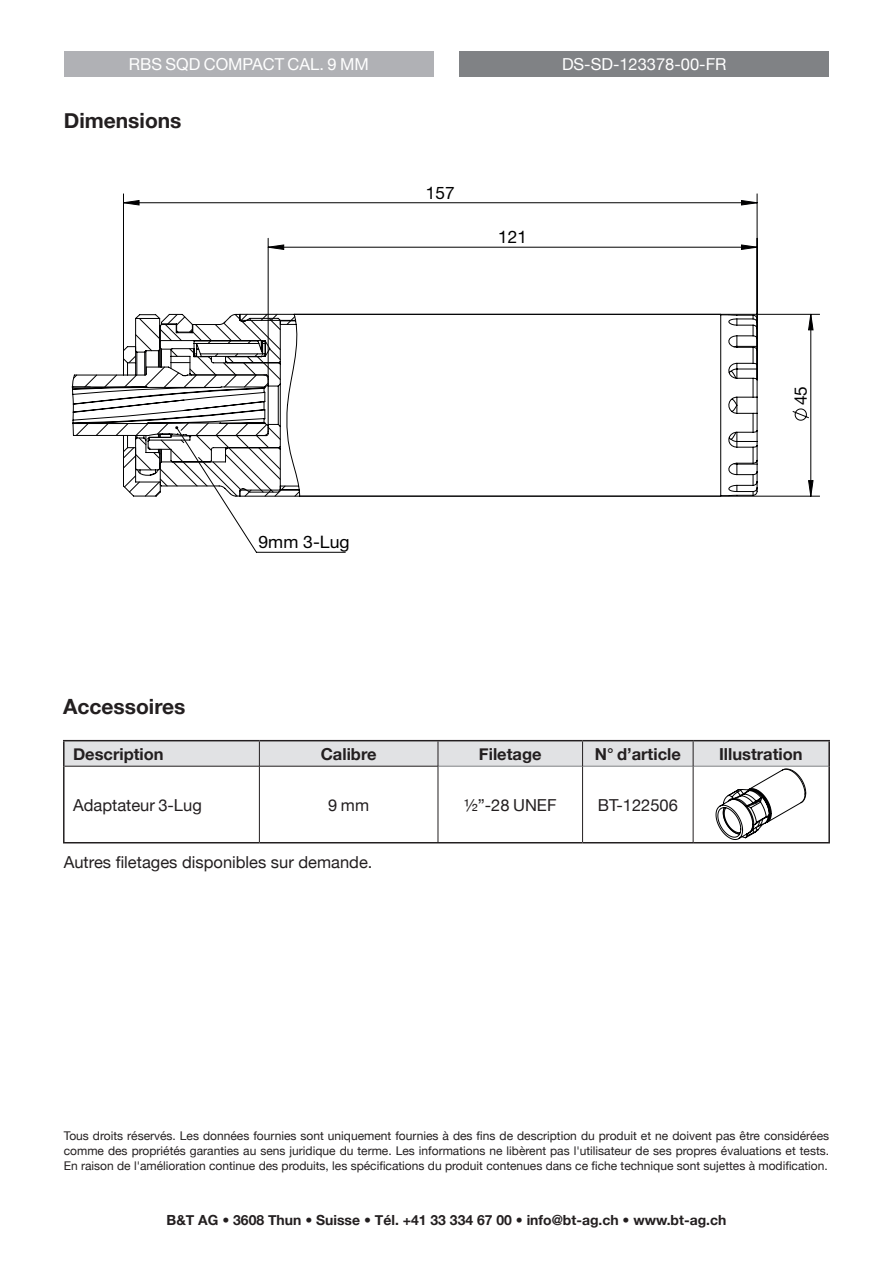
<style>
.page{position:relative;width:893px;height:1263px;background:#fff}
.page>*{position:absolute;margin:0;border:0;box-sizing:border-box;transform-origin:0 0}
.B_T_Überschrift_1{font:700 21px "Helvetica Neue";color:#231f20}
.t1{font:17.25px "Helvetica Neue";color:#000001}
.t2{font:16.5px "Helvetica Neue";color:#fff}
.B_T_Tabelle_Kopfzeile_zentiert{font:700 16.5px "Helvetica Neue";color:#231f20}
.B_T_Fliesstext{font:16.5px "Helvetica Neue";color:#231f20}
.B_T_Tabelle_Fliesstext_zentriert{font:16.5px "Helvetica Neue";color:#231f20}
.B_T_Tabelle_Fliesstext{font:16.5px "Helvetica Neue";color:#231f20}
.B_T_Tabelle_Kopfzeile{font:700 16.5px "Helvetica Neue";color:#231f20}
.t3{font:700 13.95px "Helvetica Neue";color:#231f20}
.t4{font:12px/15px "Helvetica Neue";color:#231f20;text-align:justify}
</style>
<div class="page">
<div style="left:459px;top:51px;width:370px;height:26px;background:#808285"></div>
<div style="left:64px;top:51px;width:370px;height:26px;background:#b0b1b5"></div>
<svg style="left:123px;top:201px;width:634px;height:4px"></svg>
<svg style="left:268px;top:245px;width:489px;height:4px"></svg>
<svg style="left:792px;top:314px;width:21px;height:182px"></svg>
<svg style="left:71px;top:313px;width:687px;height:184px"></svg>
<svg style="left:72px;top:313px;width:650px;height:184px"></svg>
<hr style="left:582px;top:766px;width:1px;height:76px;background:#231f20">
<hr style="left:693px;top:766px;width:1px;height:76px;background:#231f20">
<hr style="left:438px;top:842px;width:145px;height:1px;background:#231f20">
<hr style="left:583px;top:842px;width:110px;height:1px;background:#231f20">
<hr style="left:828px;top:766px;width:2px;height:76px;background:#231f20">
<hr style="left:693px;top:842px;width:137px;height:1px;background:#231f20">
<hr style="left:438px;top:740px;width:145px;height:1px;background:#231f20">
<hr style="left:583px;top:740px;width:110px;height:1px;background:#231f20">
<hr style="left:693px;top:740px;width:137px;height:1px;background:#231f20">
<hr style="left:828px;top:741px;width:2px;height:25px;background:#231f20">
<hr style="left:63px;top:740px;width:196px;height:1px;background:#231f20">
<hr style="left:63px;top:741px;width:2px;height:25px;background:#231f20">
<hr style="left:259px;top:740px;width:179px;height:1px;background:#231f20">
<hr style="left:63px;top:766px;width:2px;height:76px;background:#231f20">
<hr style="left:63px;top:842px;width:196px;height:1px;background:#231f20">
<hr style="left:259px;top:842px;width:179px;height:1px;background:#231f20">
<hr style="left:259px;top:766px;width:1px;height:76px;background:#231f20">
<hr style="left:438px;top:766px;width:1px;height:76px;background:#231f20">
<svg style="left:64px;top:741px;width:765px;height:99px"></svg>
<h3 class="t2" style="left:129px;top:54px;width:241px">RBS SQD COMPACT CAL. 9 MM</h3>
<p class="B_T_Überschrift_1" style="left:64px;top:107px;width:119px">Dimensions</p>
<h3 class="t2" style="left:562px;top:54px;width:166px">DS-SD-123378-00-FR</h3>
<p class="t1" style="left:426px;top:182px;width:30px">157</p>
<p class="t1" style="left:498px;top:227px;width:30px">121</p>
<p class="B_T_Überschrift_1" style="left:63px;top:694px;width:124px">Accessoires</p>
<p class="t1" style="left:258px;top:532px;width:93px">9mm 3-Lug</p>
<p class="t1" style="left:790px;top:405px;width:21px;rotate:-90deg">45</p>
<p class="B_T_Tabelle_Kopfzeile" style="left:73px;top:744px;width:92px">Description</p>
<p class="B_T_Tabelle_Kopfzeile_zentiert" style="left:321px;top:744px;width:57px">Calibre</p>
<p class="B_T_Tabelle_Kopfzeile_zentiert" style="left:479px;top:744px;width:64px">Filetage</p>
<p class="B_T_Tabelle_Kopfzeile_zentiert" style="left:595px;top:744px;width:88px">N° d’article</p>
<p class="B_T_Tabelle_Kopfzeile_zentiert" style="left:719px;top:744px;width:85px">Illustration</p>
<p class="B_T_Tabelle_Fliesstext" style="left:73px;top:795px;width:130px">Adaptateur 3-Lug</p>
<p class="B_T_Tabelle_Fliesstext_zentriert" style="left:328px;top:795px;width:42px">9 mm</p>
<p class="B_T_Tabelle_Fliesstext_zentriert" style="left:464px;top:795px;width:94px">½”-28 UNEF</p>
<p class="B_T_Tabelle_Fliesstext_zentriert" style="left:598px;top:795px;width:82px">BT-122506</p>
<p class="B_T_Fliesstext" style="left:64px;top:852px;width:310px">Autres filetages disponibles sur demande.</p>
<p class="t4" style="left:64px;top:1128px;width:767px">Tous droits réservés. Les données fournies sont uniquement fournies à des fins de description du produit et ne doivent pas être considérées comme des propriétés garanties au sens juridique du terme. Les informations ne libèrent pas l'utilisateur de ses propres évaluations et tests.<br>En raison de l'amélioration continue des produits, les spécifications du produit contenues dans ce fiche technique sont sujettes à modification.</p>
<p class="t3" style="left:167px;top:1211px;width:561px">B&amp;T AG • 3608 Thun • Suisse • Tél. +41 33 334 67 00 • info@bt-ag.ch • www.bt-ag.ch</p>
</div>
